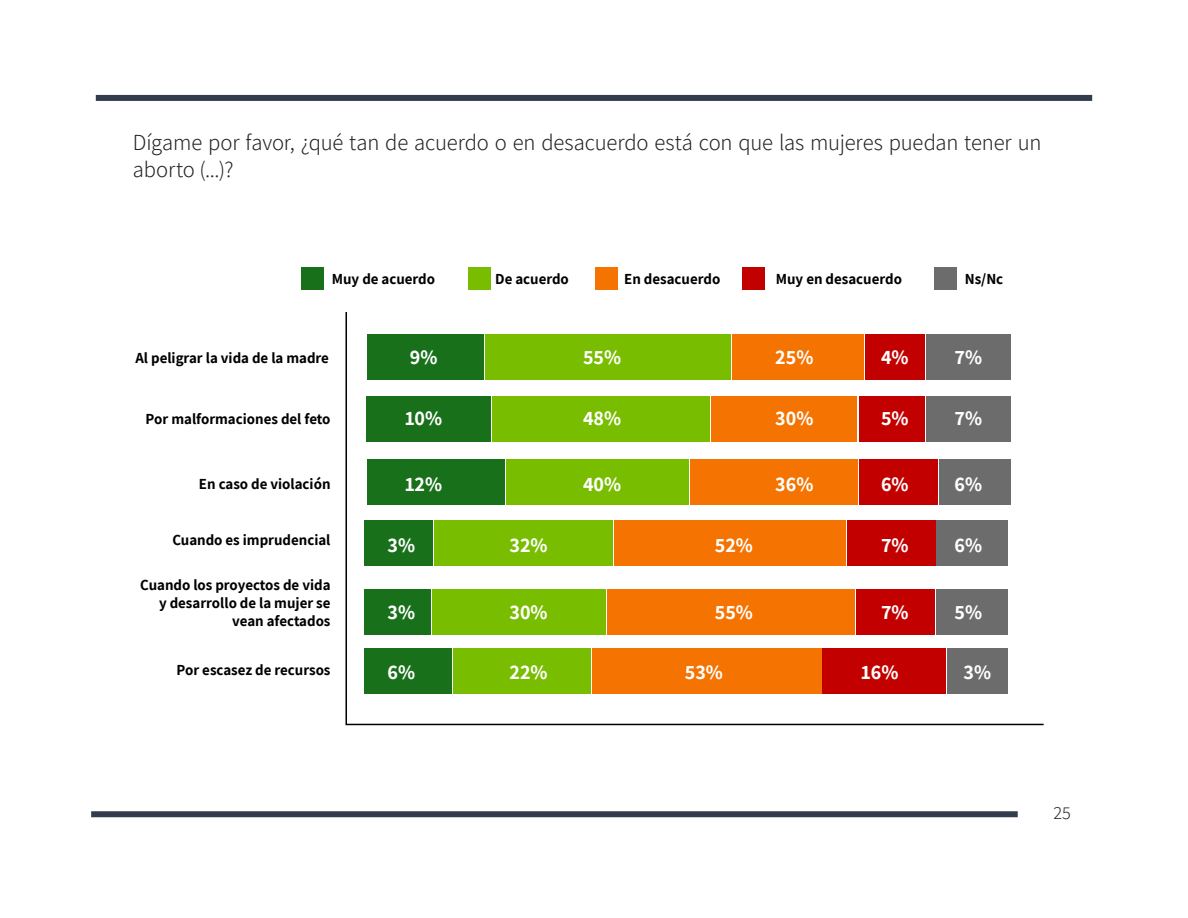
<style>
.page{position:relative;width:1188px;height:918px;background:#fff}
.page>*{position:absolute;margin:0;border:0;box-sizing:border-box;transform-origin:0 0}
.t1{font:300 22.5px/27px "Assistant";letter-spacing:-.01em;color:#222220}
.t2{font:700 20.1px "Assistant";color:#fff}
.t3{font:300 18px "Assistant";color:#222220}
.t4{font:700 15px/18px "Assistant";color:#000;text-align:right}
</style>
<div class="page">
<div style="left:91px;top:811px;width:927px;height:6px;background:#313c4c"></div>
<div style="left:96px;top:95px;width:996px;height:6px;background:#313c4c"></div>
<svg style="left:345px;top:312px;width:699px;height:414px"></svg>
<div style="left:732px;top:335px;width:131px;height:45px;background:#f57300"></div>
<div style="left:485px;top:335px;width:246px;height:45px;background:#78bd00"></div>
<div style="left:367px;top:335px;width:116px;height:45px;background:#18701a"></div>
<div style="left:865px;top:335px;width:60px;height:45px;background:#c20000"></div>
<div style="left:926px;top:335px;width:84px;height:45px;background:#6c6c6c"></div>
<div style="left:712px;top:396px;width:145px;height:45px;background:#f57300"></div>
<div style="left:493px;top:396px;width:217px;height:45px;background:#78bd00"></div>
<div style="left:859px;top:396px;width:66px;height:45px;background:#c20000"></div>
<div style="left:367px;top:396px;width:124px;height:45px;background:#18701a"></div>
<div style="left:926px;top:396px;width:84px;height:45px;background:#6c6c6c"></div>
<div style="left:939px;top:460px;width:71px;height:45px;background:#6c6c6c"></div>
<div style="left:506px;top:460px;width:183px;height:45px;background:#78bd00"></div>
<div style="left:690px;top:460px;width:167px;height:45px;background:#f57300"></div>
<div style="left:367px;top:460px;width:138px;height:45px;background:#18701a"></div>
<div style="left:859px;top:460px;width:79px;height:45px;background:#c20000"></div>
<div style="left:823px;top:649px;width:123px;height:45px;background:#c20000"></div>
<div style="left:592px;top:649px;width:229px;height:45px;background:#f57300"></div>
<div style="left:453px;top:649px;width:138px;height:45px;background:#78bd00"></div>
<div style="left:365px;top:649px;width:87px;height:45px;background:#18701a"></div>
<div style="left:948px;top:649px;width:60px;height:45px;background:#6c6c6c"></div>
<div style="left:433px;top:589px;width:173px;height:45px;background:#78bd00"></div>
<div style="left:607px;top:589px;width:248px;height:45px;background:#f57300"></div>
<div style="left:365px;top:589px;width:66px;height:45px;background:#18701a"></div>
<div style="left:856px;top:589px;width:79px;height:45px;background:#c20000"></div>
<div style="left:937px;top:589px;width:71px;height:45px;background:#6c6c6c"></div>
<div style="left:434px;top:520px;width:179px;height:45px;background:#78bd00"></div>
<div style="left:847px;top:520px;width:88px;height:45px;background:#c20000"></div>
<div style="left:614px;top:520px;width:232px;height:45px;background:#f57300"></div>
<div style="left:937px;top:520px;width:71px;height:45px;background:#6c6c6c"></div>
<div style="left:365px;top:520px;width:68px;height:45px;background:#18701a"></div>
<div style="left:301px;top:267px;width:23px;height:23px;background:#18701a"></div>
<div style="left:468px;top:267px;width:23px;height:23px;background:#78bd00"></div>
<div style="left:595px;top:267px;width:23px;height:23px;background:#f57300"></div>
<div style="left:742px;top:267px;width:23px;height:23px;background:#c20000"></div>
<div style="left:934px;top:267px;width:23px;height:23px;background:#6c6c6c"></div>
<h1 class="t1" style="left:133px;top:127px;width:910px">Dígame por favor, ¿qué tan de acuerdo o en desacuerdo está con que las mujeres puedan tener un aborto (...)?</h1>
<p class="t4" style="left:332px;top:269px;width:105px">Muy de acuerdo</p>
<p class="t4" style="left:495px;top:269px;width:75px">De acuerdo</p>
<p class="t4" style="left:624px;top:269px;width:98px">En desacuerdo</p>
<p class="t4" style="left:776px;top:269px;width:128px">Muy en desacuerdo</p>
<p class="t4" style="left:965px;top:269px;width:40px">Ns/Nc</p>
<p class="t4" style="left:135px;top:348px;width:195px">Al peligrar la vida de la madre</p>
<h2 class="t2" style="left:410px;top:344px;width:29px">9%</h2>
<h2 class="t2" style="left:583px;top:344px;width:40px">55%</h2>
<h2 class="t2" style="left:775px;top:344px;width:40px">25%</h2>
<h2 class="t2" style="left:881px;top:344px;width:29px">4%</h2>
<h2 class="t2" style="left:954px;top:344px;width:29px">7%</h2>
<p class="t4" style="left:146px;top:410px;width:186px">Por malformaciones del feto</p>
<h2 class="t2" style="left:405px;top:404px;width:39px">10%</h2>
<h2 class="t2" style="left:583px;top:404px;width:40px">48%</h2>
<h2 class="t2" style="left:775px;top:404px;width:40px">30%</h2>
<h2 class="t2" style="left:881px;top:404px;width:29px">5%</h2>
<h2 class="t2" style="left:954px;top:404px;width:29px">7%</h2>
<p class="t4" style="left:199px;top:475px;width:133px">En caso de violación</p>
<h2 class="t2" style="left:405px;top:470px;width:39px">12%</h2>
<h2 class="t2" style="left:583px;top:470px;width:40px">40%</h2>
<h2 class="t2" style="left:775px;top:470px;width:40px">36%</h2>
<h2 class="t2" style="left:881px;top:470px;width:29px">6%</h2>
<h2 class="t2" style="left:954px;top:470px;width:29px">6%</h2>
<p class="t4" style="left:172px;top:530px;width:160px">Cuando es imprudencial</p>
<p class="t4" style="left:140px;top:576px;width:192px">Cuando los proyectos de vida y desarrollo de la mujer se vean afectados</p>
<p class="t4" style="left:177px;top:661px;width:155px">Por escasez de recursos</p>
<h2 class="t2" style="left:388px;top:532px;width:29px">3%</h2>
<h2 class="t2" style="left:510px;top:532px;width:40px">32%</h2>
<h2 class="t2" style="left:715px;top:532px;width:40px">52%</h2>
<h2 class="t2" style="left:881px;top:532px;width:29px">7%</h2>
<h2 class="t2" style="left:954px;top:532px;width:29px">6%</h2>
<h2 class="t2" style="left:388px;top:598px;width:29px">3%</h2>
<h2 class="t2" style="left:510px;top:598px;width:40px">30%</h2>
<h2 class="t2" style="left:715px;top:598px;width:40px">55%</h2>
<h2 class="t2" style="left:881px;top:598px;width:29px">7%</h2>
<h2 class="t2" style="left:954px;top:598px;width:29px">5%</h2>
<h2 class="t2" style="left:388px;top:658px;width:29px">6%</h2>
<h2 class="t2" style="left:510px;top:658px;width:40px">22%</h2>
<h2 class="t2" style="left:685px;top:658px;width:40px">53%</h2>
<h2 class="t2" style="left:861px;top:658px;width:39px">16%</h2>
<h2 class="t2" style="left:963px;top:658px;width:29px">3%</h2>
<p class="t3" style="left:1053px;top:801px;width:19px">25</p>
</div>
